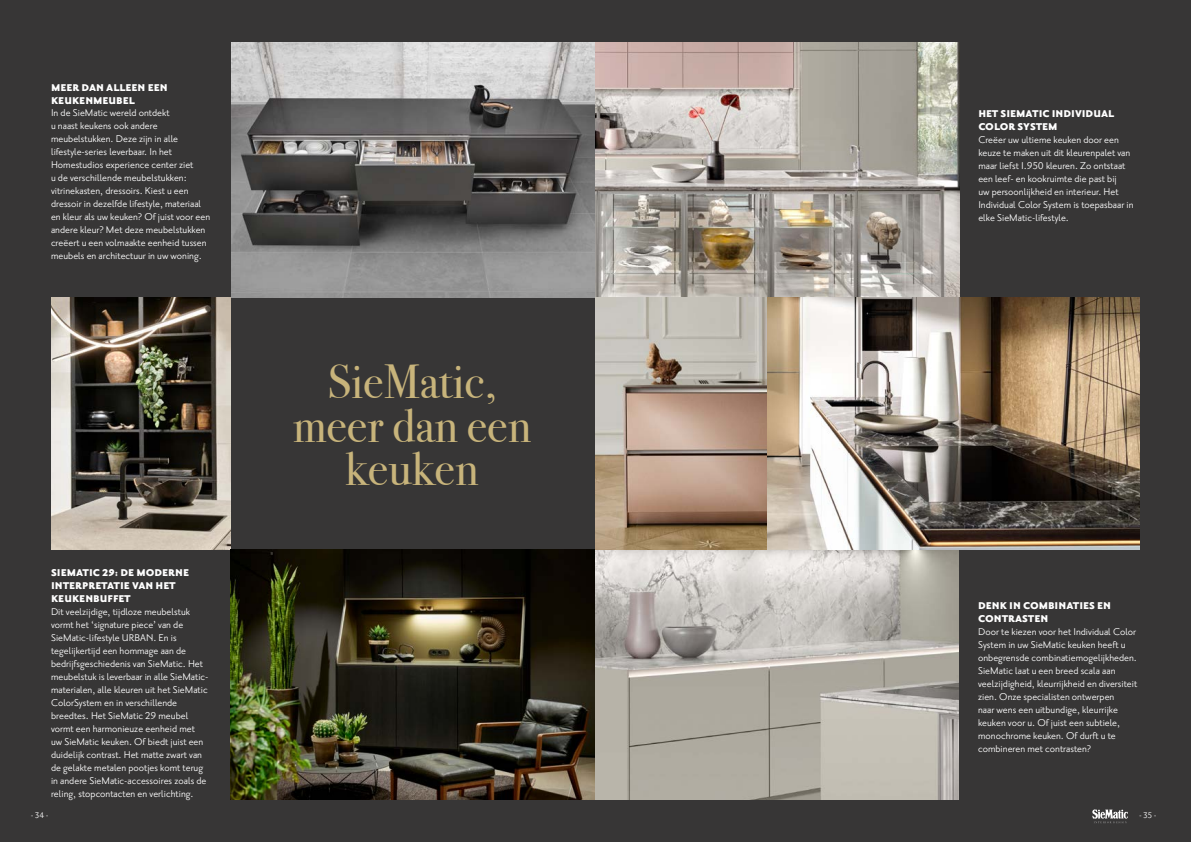
<style>
.page{position:relative;width:1191px;height:842px;background:#373636}
.page>*{position:absolute;margin:0;border:0;box-sizing:border-box;transform-origin:0 0}
.t1{font:47.8px/43.4px "Bodoni Svty Two OSITCTT";color:#c8b47b;text-align:center}
.t2{font:12px/13px "Priori Sans OT";color:#fff}
.t3{font:900 12px/13px "Priori Sans OT";color:#fff}
.t4{font:10px "Priori Sans OT";color:#fff}
</style>
<div class="page">
<img style="left:231px;top:43px;width:728px;height:255px">
<img style="left:51px;top:298px;width:179px;height:252px">
<img style="left:230px;top:550px;width:728px;height:249px">
<img style="left:595px;top:298px;width:173px;height:252px">
<img style="left:768px;top:298px;width:371px;height:252px">
<svg style="left:1092px;top:809px;width:36px;height:14px"></svg>
<p class="t3" style="left:51px;top:81px;width:118px">MEER DAN ALLEEN EEN<br>KEUKENMEUBEL</p>
<p class="t2" style="left:51px;top:107px;width:161px">In de SieMatic wereld ontdekt<br>u naast keukens ook andere meubelstukken. Deze zijn in alle lifestyle-series leverbaar. In het Homestudios experience center ziet<br>u de verschillende meubelstukken: vitrinekasten, dressoirs. Kiest u een dressoir in dezelfde lifestyle, materiaal en kleur als uw keuken? Of juist voor een andere kleur? Met deze meubelstukken creëert u een volmaakte eenheid tussen meubels en architectuur in uw woning.</p>
<h1 class="t1" style="left:293px;top:361px;width:240px">SieMatic, meer dan een keuken</h1>
<p class="t3" style="left:978px;top:107px;width:137px">HET SIEMATIC INDIVIDUAL<br>COLOR SYSTEM</p>
<p class="t2" style="left:978px;top:133px;width:157px">Creëer uw ultieme keuken door een keuze te maken uit dit kleurenpalet van maar liefst 1.950 kleuren. Zo ontstaat een leef- en kookruimte die past bij<br>uw persoonlijkheid en interieur. Het Individual Color System is toepasbaar in elke SieMatic-lifestyle.</p>
<p class="t3" style="left:51px;top:567px;width:140px">SIEMATIC 29: DE MODERNE<br>INTERPRETATIE VAN HET<br>KEUKENBUFFET</p>
<p class="t2" style="left:51px;top:606px;width:159px">Dit veelzijdige, tijdloze meubelstuk vormt het ‘signature piece’ van de SieMatic-lifestyle URBAN. En is tegelijkertijd een hommage aan de bedrijfsgeschiedenis van SieMatic. Het meubelstuk is leverbaar in alle SieMatic&shy;materialen, alle kleuren uit het SieMatic ColorSystem en in verschillende breedtes. Het SieMatic 29 meubel vormt een harmonieuze eenheid met uw SieMatic keuken. Of biedt juist een duidelijk contrast. Het matte zwart van de gelakte metalen pootjes komt terug in andere SieMatic-accessoires zoals de reling, stopcontacten en verlichting.</p>
<p class="t3" style="left:978px;top:600px;width:134px">DENK IN COMBINATIES EN<br>CONTRASTEN</p>
<p class="t2" style="left:978px;top:626px;width:161px">Door te kiezen voor het Individual Color System in uw SieMatic keuken heeft u onbegrensde combinatiemogelijkheden.<br>SieMatic laat u een breed scala aan veelzijdigheid, kleurrijkheid en diversiteit zien. Onze specialisten ontwerpen<br>naar wens een uitbundige, kleurrijke keuken voor u. Of juist een subtiele, monochrome keuken. Of durft u te combineren met contrasten?</p>
<p class="t4" style="left:31px;top:810px;width:19px">- 34 -</p>
<p class="t4" style="left:1139px;top:810px;width:19px">- 35 -</p>
</div>
